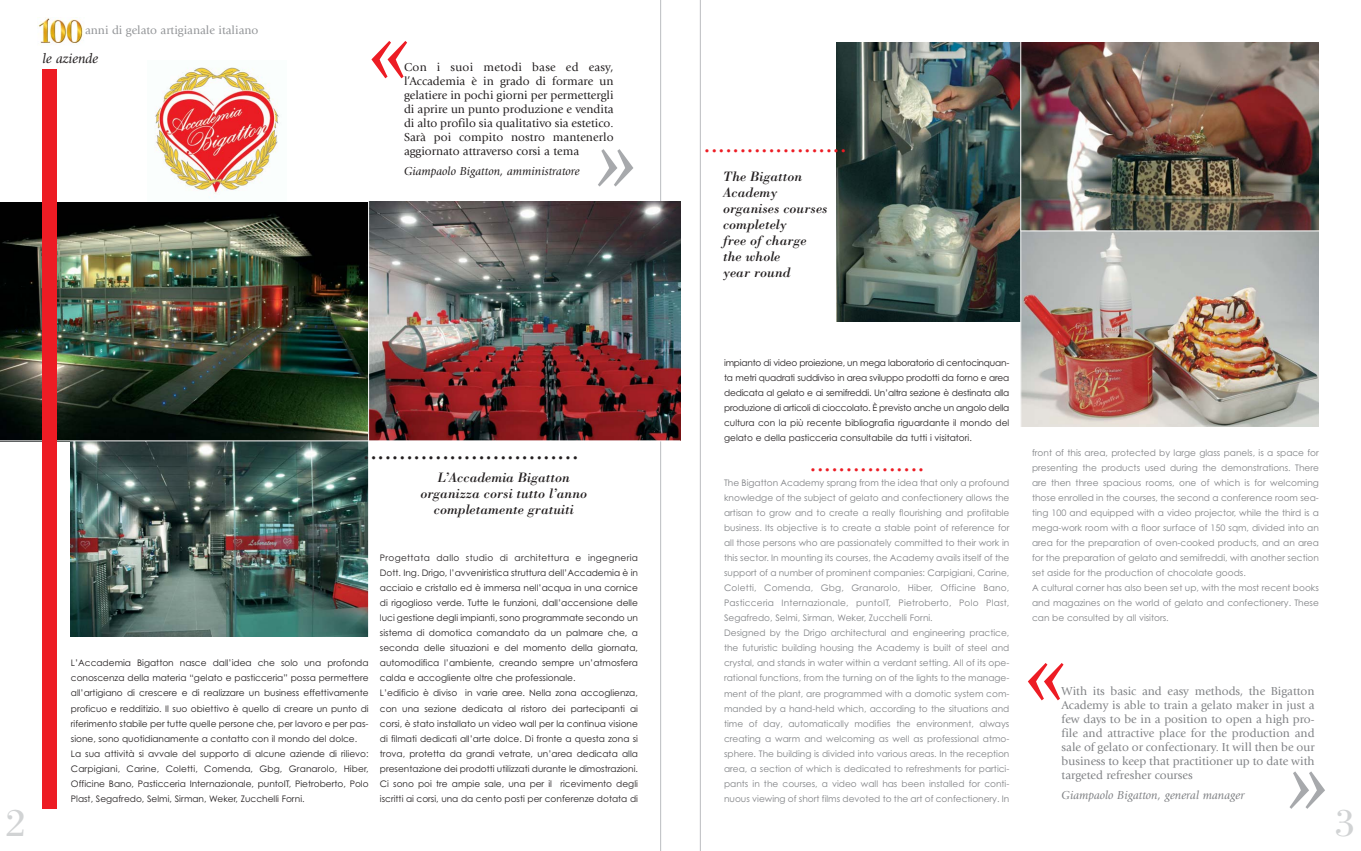
<style>
.page{position:relative;width:1361px;height:851px;background:#fff}
.page>*{position:absolute;margin:0;border:0;box-sizing:border-box;transform-origin:0 0}
.t1{font:40px "Bodoni";color:#d1d3d4}
.t2{font:26px "Century Gothic";color:#ed1c24}
.t3{font:26px "Century Gothic";color:#231f20}
.t4{font:italic 14px/16px "Bodoni";color:#231f20;text-align:center}
.t5{font:italic 14px "Giovanni";color:#231f20}
.t6{font:12px/14px "Giovanni";color:#808285;text-align:justify}
.t7{font:12px/14px "Giovanni";color:#231f20;text-align:justify}
.t8{font:italic 12px "Giovanni";color:#231f20}
.t9{font:italic 12px "Giovanni";color:#808285}
.t10{font:12px "Giovanni";color:#939598}
.t11{font:9px/15px "Century Gothic";color:#808285}
.t12{font:9px/15px "Century Gothic";color:#231f20}
</style>
<div class="page">
<img style="left:155px;top:67px;width:124px;height:131px">
<img style="left:1021px;top:231px;width:297px;height:195px">
<hr style="left:700px;top:0;width:1px;height:850px;background:#bbbdc0">
<img style="left:38px;top:18px;width:45px;height:26px">
<hr style="left:660px;top:0;width:1px;height:850px;background:#bbbdc0">
<svg style="left:598px;top:149px;width:35px;height:37px"></svg>
<svg style="left:371px;top:41px;width:36px;height:37px"></svg>
<svg style="left:1028px;top:663px;width:35px;height:37px"></svg>
<svg style="left:1289px;top:771px;width:36px;height:37px"></svg>
<img style="left:0;top:202px;width:368px;height:238px">
<img style="left:369px;top:202px;width:311px;height:238px">
<img style="left:836px;top:43px;width:184px;height:278px">
<img style="left:1021px;top:43px;width:297px;height:187px">
<img style="left:71px;top:441px;width:297px;height:195px">
<hr style="left:0;top:440px;width:680px;height:1px;background:#fff">
<div style="left:43px;top:69px;width:14px;height:739px;background:#ed1c24"></div>
<h3 class="t10" style="left:85px;top:26px;width:175px">anni di gelato artigianale italiano</h3>
<h3 class="t5" style="left:42px;top:53px;width:57px">le aziende</h3>
<p class="t7" style="left:404px;top:61px;width:211px">Con i suoi metodi base ed easy, l’Accademia è in grado di formare un gelatiere in pochi giorni per permettergli di aprire un punto produzione e vendita di alto profilo sia qualitativo sia estetico.<br>Sarà poi compito nostro mantenerlo aggiornato attraverso corsi a tema</p>
<h3 class="t8" style="left:404px;top:166px;width:177px">Giampaolo Bigatton, amministratore</h3>
<h2 class="t3" style="left:362px;top:440px;width:218px">..............................</h2>
<h3 class="t4" style="left:420px;top:470px;width:168px">L’Accademia Bigatton organizza corsi tutto l’anno completamente gratuiti</h3>
<p class="t12" style="left:71px;top:656px;width:299px">L’Accademia Bigatton nasce dall’idea che solo una profonda conoscenza della materia “gelato e pasticceria” possa permettere all’artigiano di crescere e di realizzare un business effettivamente proficuo e redditizio. Il suo obiettivo è quello di creare un punto di riferimento stabile per tutte quelle persone che, per lavoro e per pas&shy;sione, sono quotidianamente a contatto con il mondo del dolce.<br>La sua attività si avvale del supporto di alcune aziende di rilievo:<br>Carpigiani, Carine, Coletti, Comenda, Gbg, Granarolo, Hiber, Officine Bano, Pasticceria Internazionale, puntoIT, Pietroberto, Polo Plast, Segafredo, Selmi, Sirman, Weker, Zucchelli Forni.</p>
<p class="t12" style="left:380px;top:551px;width:259px">Progettata dallo studio di architettura e ingegneria Dott. Ing. Drigo, l’avveniristica struttura dell’Accademia è in acciaio e cristallo ed è immersa nell’acqua in una cornice di rigoglioso verde. Tutte le funzioni, dall’accensione delle luci gestione degli impianti, sono programmate secondo un sistema di domotica comandato da un palmare che, a seconda delle situazioni e del momento della giornata, automodifica l’ambiente, creando sempre un’atmosfera calda e accogliente oltre che professionale.<br>L’edificio è diviso in varie aree. Nella zona accoglienza, con una sezione dedicata al ristoro dei partecipanti ai corsi, è stato installato un video wall per la continua visione di filmati dedicati all’arte dolce. Di fronte a questa zona si trova, protetta da grandi vetrate, un’area dedicata alla presentazione dei prodotti utilizzati durante le dimostrazioni.<br>Ci sono poi tre ampie sale, una per il ricevimento degli iscritti ai corsi, una da cento posti per conferenze dotata di</p>
<h2 class="t2" style="left:703px;top:133px;width:145px">....................</h2>
<h3 class="t4" style="left:723px;top:170px;width:106px;text-align:left">The Bigatton<br>Academy organises courses completely<br>free of charge the whole<br>year round</h3>
<p class="t12" style="left:724px;top:356px;width:287px;text-align:justify">impianto di video proiezione, un mega laboratorio di centocinquan&shy;ta metri quadrati suddiviso in area sviluppo prodotti da forno e area dedicata al gelato e ai semifreddi. Un’altra sezione è destinata alla produzione di articoli di cioccolato. È previsto anche un angolo della cultura con la più recente bibliografia riguardante il mondo del gelato e della pasticceria consultabile da tutti i visitatori.</p>
<h2 class="t2" style="left:809px;top:452px;width:117px">................</h2>
<p class="t11" style="left:724px;top:476px;width:287px">The Bigatton Academy sprang from the idea that only a profound knowledge of the subject of gelato and confectionery allows the artisan to grow and to create a really flourishing and profitable business. Its objective is to create a stable point of reference for all those persons who are passionately committed to their work in this sector. In mounting its courses, the Academy avails itself of the support of a number of prominent companies: Carpigiani, Carine, Coletti, Comenda, Gbg, Granarolo, Hiber, Officine Bano, Pasticceria Internazionale, puntoIT, Pietroberto, Polo Plast, Segafredo, Selmi, Sirman, Weker, Zucchelli Forni.<br>Designed by the Drigo architectural and engineering practice, the futuristic building housing the Academy is built of steel and crystal, and stands in water within a verdant setting. All of its ope&shy;rational functions, from the turning on of the lights to the manage&shy;ment of the plant, are programmed with a domotic system com&shy;manded by a hand-held which, according to the situations and time of day, automatically modifies the environment, always creating a warm and welcoming as well as professional atmo&shy;sphere. The building is divided into various areas. In the reception area, a section of which is dedicated to refreshments for partici&shy;pants in the courses, a video wall has been installed for conti&shy;nuous viewing of short films devoted to the art of confectionery. In</p>
<p class="t11" style="left:1032px;top:446px;width:288px">front of this area, protected by large glass panels, is a space for presenting the products used during the demonstrations. There are then three spacious rooms, one of which is for welcoming those enrolled in the courses, the second a conference room sea&shy;ting 100 and equipped with a video projector, while the third is a mega-work room with a floor surface of 150 sqm, divided into an area for the preparation of oven-cooked products, and an area for the preparation of gelato and semifreddi, with another section set aside for the production of chocolate goods.<br>A cultural corner has also been set up, with the most recent books and magazines on the world of gelato and confectionery. These can be consulted by all visitors.</p>
<p class="t6" style="left:1061px;top:684px;width:254px">With its basic and easy methods, the Bigatton Academy is able to train a gelato maker in just a few days to be in a position to open a high pro&shy;file and attractive place for the production and sale of gelato or confectionary. It will then be our business to keep that practitioner up to date with targeted refresher courses</p>
<h3 class="t9" style="left:1061px;top:789px;width:184px">Giampaolo Bigatton, general manager</h3>
<h1 class="t1" style="left:6px;top:808px;width:21px">2</h1>
<h1 class="t1" style="left:1335px;top:808px;width:21px">3</h1>
</div>
